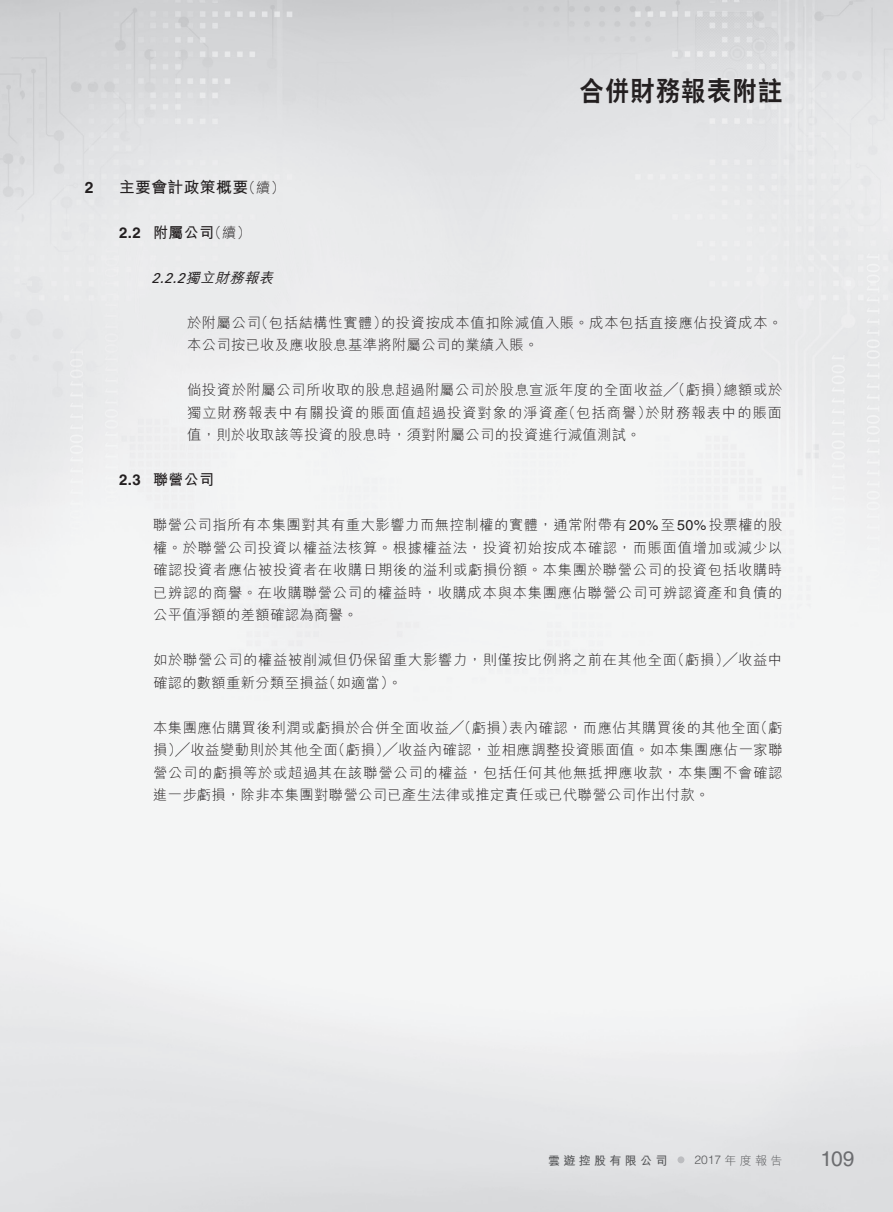
<style>
.page{position:relative;width:893px;height:1212px;background:#fff}
.page>*{position:absolute;margin:0;border:0;box-sizing:border-box;transform-origin:0 0}
.t1{font:27px "C Hei 2 HK Xbold E Ten B5 H";letter-spacing:.05em;color:#231f20;scale:.9 1}
.t2{font:21px "Helvetica LT Std";color:#6c6d70}
.t3{font:15.75px "M Hei HK Bold E Ten B5 H";letter-spacing:.03em;color:#231f20}
.t4{font:700 15.75px "Helvetica LT Std";color:#231f20}
.t5{font:15px "M Hei HK Bold E Ten B5 H";letter-spacing:.03em;color:#231f20}
.t6{font:14.25px/22.5px "M Hei HK Light E Ten B5 H";letter-spacing:.045em;color:#231f20;text-align:justify}
.t7{font:italic 14.25px "M Hei HK Medium E Ten B5 H";color:#231f20}
.t8{font:12px "M Hei HK Bold E Ten B5 H";letter-spacing:.28em;color:#57585a}
.t9{font:300 12px "Helvetica LT Std";color:#57585a}
.s1{font-family:"M Hei HK Light E Ten B5 H";font-size:14.25px}
.s2{font-family:"Helvetica LT Std";font-weight:700}
.s3{font-family:"Univers LT Std"}
.s4{font-family:"Helvetica LT Std"}
.s5{font-family:"M Hei HK Light E Ten B5 H";font-weight:400}
</style>
<div class="page">
<div style="left:677px;top:1156px;width:7px;height:7px;background:#bcbdc0;border-radius:50%"></div>
<h1 class="t1" style="left:579px;top:80px;width:227px">合併財務報表附註</h1>
<p class="t4" style="left:85px;top:178px;width:10px">2</p>
<p class="t3" style="left:119px;top:181px;width:167px">主要會計政策概要<span class="s1">（續）</span></p>
<p class="t5" style="left:119px;top:226px;width:134px"><span class="s2">2.2</span> 附屬公司<span class="s1">（續）</span></p>
<p class="t7" style="left:152px;top:272px;width:127px"><span class="s3">2.2.2</span> 獨立財務報表</p>
<p class="t6" style="left:187px;top:313px;width:597px">於附屬公司（包括結構性實體）的投資按成本值扣除減值入賬。成本包括直接應佔投資成本。本公司按已收及應收股息基準將附屬公司的業績入賬。</p>
<p class="t6" style="left:187px;top:381px;width:597px">倘投資於附屬公司所收取的股息超過附屬公司於股息宣派年度的全面收益╱（虧損）總額或於獨立財務報表中有關投資的賬面值超過投資對象的淨資產（包括商譽）於財務報表中的賬面值，則於收取該等投資的股息時，須對附屬公司的投資進行減值測試。</p>
<p class="t5" style="left:119px;top:474px;width:97px"><span class="s2">2.3</span> 聯營公司</p>
<p class="t6" style="left:153px;top:516px;width:631px">聯營公司指所有本集團對其有重大影響力而無控制權的實體，通常附帶有<span class="s4">20%</span>至<span class="s4">50%</span>投票權的股權。於聯營公司投資以權益法核算。根據權益法，投資初始按成本確認，而賬面值增加或減少以確認投資者應佔被投資者在收購日期後的溢利或虧損份額。本集團於聯營公司的投資包括收購時已辨認的商譽。在收購聯營公司的權益時，收購成本與本集團應佔聯營公司可辨認資產和負債的公平值淨額的差額確認為商譽。</p>
<p class="t6" style="left:153px;top:651px;width:631px">如於聯營公司的權益被削減但仍保留重大影響力，則僅按比例將之前在其他全面（虧損）╱收益中確認的數額重新分類至損益（如適當）。</p>
<p class="t6" style="left:153px;top:718px;width:631px">本集團應佔購買後利潤或虧損於合併全面收益╱（虧損）表內確認，而應佔其購買後的其他全面（虧損）╱收益變動則於其他全面（虧損）╱收益內確認，並相應調整投資賬面值。如本集團應佔一家聯營公司的虧損等於或超過其在該聯營公司的權益，包括任何其他無抵押應收款，本集團不會確認進一步虧損，除非本集團對聯營公司已產生法律或推定責任或已代聯營公司作出付款。</p>
<p class="t8" style="left:548px;top:1156px;width:121px">雲 遊控股有限公司</p>
<p class="t9" style="left:694px;top:1153px;width:90px">2017<span class="s5">年度報告</span></p>
<h2 class="t2" style="left:820px;top:1151px;width:35px">109</h2>
</div>
